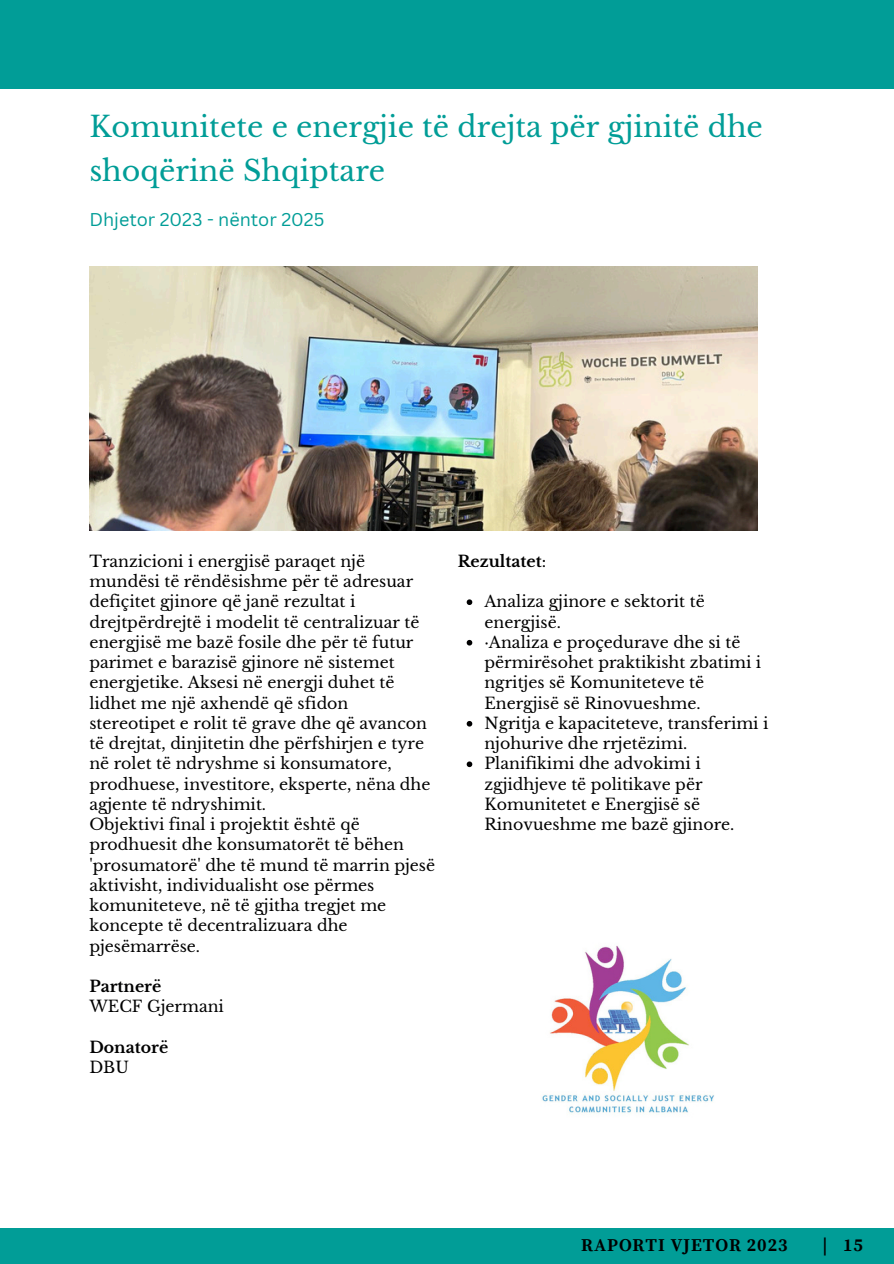
<style>
.page{position:relative;width:894px;height:1264px;background:#fff}
.page>*{position:absolute;margin:0;border:0;box-sizing:border-box;transform-origin:0 0}
.t1{font:28.5px/43.8px "Libre Baskerville";color:#019d97}
.t2{font:18px "Canva Sans";color:#019d97}
.t3{font:700 18px "Source Serif Pro";letter-spacing:.05em;color:#000}
.t4{font:15.75px/20.2px "Libre Baskerville";color:#000001}
.t5{font:700 15.75px "Libre Baskerville";color:#000001}
.s1{font-weight:400}
</style>
<div class="page">
<div style="left:0;top:0;width:893px;height:89px;background:#019d97"></div>
<img style="left:89px;top:267px;width:667px;height:263px">
<div style="left:0;top:1227px;width:893px;height:36px;background:#019d97"></div>
<img style="left:542px;top:945px;width:172px;height:168px">
<svg style="left:466px;top:599px;width:6px;height:6px"></svg>
<svg style="left:466px;top:640px;width:6px;height:5px"></svg>
<svg style="left:466px;top:721px;width:6px;height:5px"></svg>
<svg style="left:466px;top:761px;width:6px;height:6px"></svg>
<h3 class="t1" style="left:89px;top:105px;width:675px">Komunitete e energjie të drejta për gjinitë dhe shoqërinë Shqiptare</h3>
<p class="t2" style="left:89px;top:207px;width:236px">Dhjetor 2023 - nëntor 2025</p>
<p class="t4" style="left:89px;top:551px;width:342px">Tranzicioni i energjisë paraqet një mundësi të rëndësishme për të adresuar defiçitet gjinore që janë rezultat i drejtpërdrejtë i modelit të centralizuar të energjisë me bazë fosile dhe për të futur parimet e barazisë gjinore në sistemet energjetike. Aksesi në energji duhet të lidhet me një axhendë që sfidon stereotipet e rolit të grave dhe që avancon të drejtat, dinjitetin dhe përfshirjen e tyre në rolet të ndryshme si konsumatore, prodhuese, investitore, eksperte, nëna dhe agjente të ndryshimit.</p>
<p class="t4" style="left:89px;top:814px;width:347px">Objektivi final i projektit është që prodhuesit dhe konsumatorët të bëhen 'prosumatorë' dhe të mund të marrin pjesë aktivisht, individualisht ose përmes komuniteteve, në të gjitha tregjet me koncepte të decentralizuara dhe pjesëmarrëse.</p>
<p class="t5" style="left:89px;top:976px;width:73px">Partnerë</p>
<p class="t4" style="left:89px;top:996px;width:136px">WECF Gjermani</p>
<p class="t5" style="left:89px;top:1037px;width:80px">Donatorë</p>
<p class="t4" style="left:89px;top:1057px;width:41px">DBU</p>
<p class="t5" style="left:457px;top:551px;width:90px">Rezultatet<span class="s1">:</span></p>
<p class="t4" style="left:484px;top:591px;width:222px">Analiza gjinore e sektorit të energjisë.</p>
<p class="t4" style="left:484px;top:632px;width:278px">·Analiza e proçedurave dhe si të përmirësohet praktikisht zbatimi i ngritjes së Komuniteteve të<br>Energjisë së Rinovueshme.</p>
<p class="t4" style="left:484px;top:713px;width:285px">Ngritja e kapaciteteve, transferimi i njohurive dhe rrjetëzimi.</p>
<p class="t4" style="left:484px;top:753px;width:251px">Planifikimi dhe advokimi i zgjidhjeve të politikave për<br>Komunitetet e Energjisë së<br>Rinovueshme me bazë gjinore.</p>
<p class="t3" style="left:581px;top:1233px;width:208px">RAPORTI VJETOR 2023</p>
<p class="t3" style="left:822px;top:1233px;width:42px">| 15</p>
</div>
